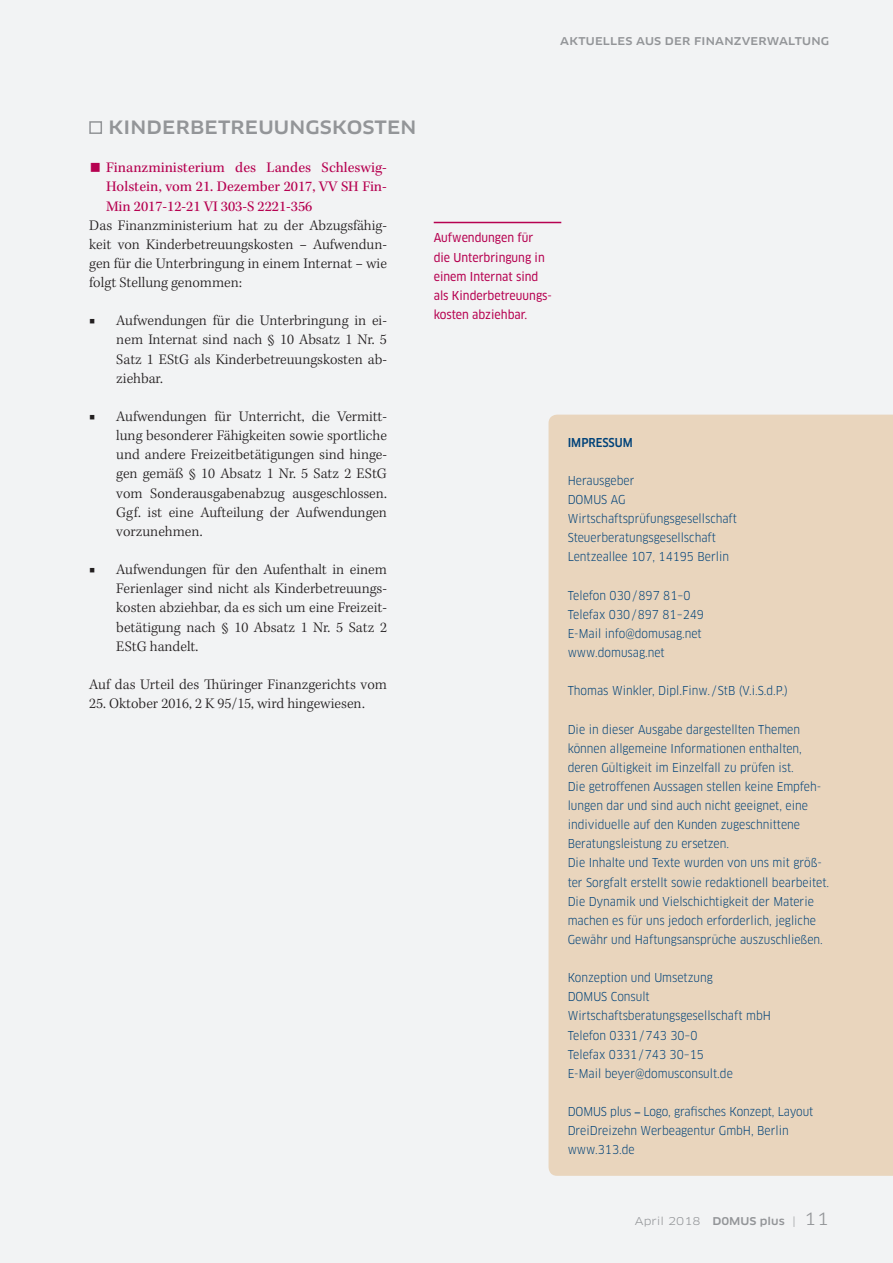
<style>
.page{position:relative;width:893px;height:1263px;background:#f2f3f4}
.page>*{position:absolute;margin:0;border:0;box-sizing:border-box;transform-origin:0 0}
.t1{font:500 expanded 18px "Clan Pro";letter-spacing:.01em;color:#939598}
.t2{font:300 15px/19.2px "Kepler Std";color:#231f20;text-align:justify}
.t3{font:15px/19.2px "Kepler Std";color:#b60150;text-align:justify}
.t4{font:12px/19.2px "Clan Pro Narr";color:#004279}
.t5{font:12px/19.2px "Clan Pro Narr News";color:#b60150}
.t6{font:500 12px "Clan Pro Narr";color:#004279}
.t7{font:500 expanded 10.5px "Clan Pro";letter-spacing:.02em;color:#939598}
.t8{font:expanded 10.5px "Clan Pro";color:#939598}
.s1{font-size:30px}
.s2{font-weight:400}
.s3{font-family:"Arial Narrow"}
.s4{font-weight:500}
.s5{font-size:16.5px}
</style>
<div class="page">
<div style="left:89px;top:121px;width:13px;height:13px;border:2px solid #939598"></div>
<hr style="left:434px;top:222px;width:127px;height:1px;background:#b60150">
<div style="left:549px;top:415px;width:344px;height:761px;background:#e9d5bd"></div>
<p class="t7" style="left:560px;top:35px;width:18px">AKTUELLES</p>
<p class="t7" style="left:636px;top:35px;width:38px">AUS DER</p>
<p class="t7" style="left:694px;top:35px;width:103px">FINANZVERWALTUN</p>
<p class="t7" style="left:821px;top:35px;width:10px">G</p>
<h1 class="t1" style="left:108px;top:117px;width:38px">KINDER</h1>
<h1 class="t1" style="left:190px;top:117px;width:30px">BETREUUN</h1>
<h1 class="t1" style="left:306px;top:117px;width:71px">GSKOSTEN</h1>
<p class="t3" style="left:106px;top:159px;width:282px;text-indent:-17px"><span class="s1">■</span> Finanzministerium des Landes Schleswig-Holstein, vom 21. Dezember 2017, VV SH Fin-Min 2017-12-21 VI 303-S 2221-356</p>
<p class="t2" style="left:89px;top:216px;width:299px">Das Finanzministerium hat zu der Abzugsfähig&shy;keit von Kinderbetreuungskosten - Aufwendun&shy;gen für die Unterbringung in einem Internat - wie folgt Stellung genommen:</p>
<p class="t2" style="left:116px;top:312px;width:272px;text-indent:-27px"><span class="s2">■</span> Aufwendungen für die Unterbringung in ei&shy;nem Internat sind nach § 10 Absatz 1 Nr. 5<br>Satz 1 EStG als Kinderbetreuungskosten ab&shy;ziehbar.</p>
<p class="t2" style="left:116px;top:407px;width:272px;text-indent:-27px"><span class="s2">■</span> Aufwendungen für Unterricht, die Vermitt&shy;lung besonderer Fähigkeiten sowie sportliche und andere Freizeitbetätigungen sind hinge&shy;gen gemäß § 10 Absatz 1 Nr. 5 Satz 2 EStG vom Sonderausgabenabzug ausgeschlossen.<br>Ggf. ist eine Aufteilung der Aufwendungen vorzunehmen.</p>
<p class="t2" style="left:116px;top:560px;width:272px;text-indent:-27px"><span class="s2">■</span> Aufwendungen für den Aufenthalt in einem Ferienlager sind nicht als Kinderbetreuungs&shy;kosten abziehbar, da es sich um eine Freizeit&shy;betätigung nach § 10 Absatz 1 Nr. 5 Satz 2<br>EStG handelt.</p>
<p class="t2" style="left:89px;top:675px;width:299px">Auf das Urteil des Thüringer Finanzgerichts vom</p>
<p class="t2" style="left:89px;top:694px;width:277px">25. Oktober 2016, 2 K 95/15, wird hingewiesen.</p>
<p class="t5" style="left:434px;top:228px;width:120px">Aufwendungen für die Unterbringung in einem Internat sind als Kinderbetreuungs&shy;kosten abziehbar.</p>
<p class="t6" style="left:568px;top:435px;width:67px">IMPRESSUM</p>
<p class="t4" style="left:568px;top:471px;width:171px">Herausgeber<br>DOMUS AG<br>Wirtschaftsprüfungsgesellschaft<br>Steuerberatungsgesellschaft<br>Lentzeallee 107, 14195 Berlin</p>
<p class="t4" style="left:568px;top:585px;width:138px">Telefon 030/897 81–0<br>Telefax 030/897 81–249<br>E-Mail info@domusag.net www.domusag.net</p>
<p class="t4" style="left:568px;top:681px;width:222px">Thomas Winkler, Dipl.Finw./StB (V.i.S.d.P.)</p>
<p class="t4" style="left:568px;top:719px;width:263px">Die in dieser Ausgabe dargestellten Themen können allgemeine Informationen enthalten, deren Gültigkeit im Einzelfall zu prüfen ist.<br>Die getroffenen Aussagen stellen keine Empfeh&shy;lungen dar und sind auch nicht geeignet, eine individuelle auf den Kunden zugeschnittene Beratungsleistung zu ersetzen.<br>Die Inhalte und Texte wurden von uns mit größ&shy;ter Sorgfalt erstellt sowie redaktionell bearbeitet.<br>Die Dynamik und Vielschichtigkeit der Materie machen es für uns jedoch erforderlich, jegliche Gewähr und Haftungsansprüche auszuschließen.</p>
<p class="t4" style="left:568px;top:968px;width:205px">Konzeption und Umsetzung<br>DOMUS Consult<br>Wirtschaftsberatungsgesellschaft mbH<br>Telefon 0331/743 30–0<br>Telefax 0331/743 30–15<br>E-Mail beyer@domusconsult.de</p>
<p class="t4" style="left:568px;top:1102px;width:247px">DOMUS plus <span class="s3">–</span> Logo, grafisches Konzept, Layout<br>DreiDreizehn Werbeagentur GmbH, Berlin www.313.de</p>
<p class="t8" style="left:635px;top:1215px;width:196px">April 2018 <span class="s4">D0MUS plus</span> | <span class="s5">11</span></p>
</div>
